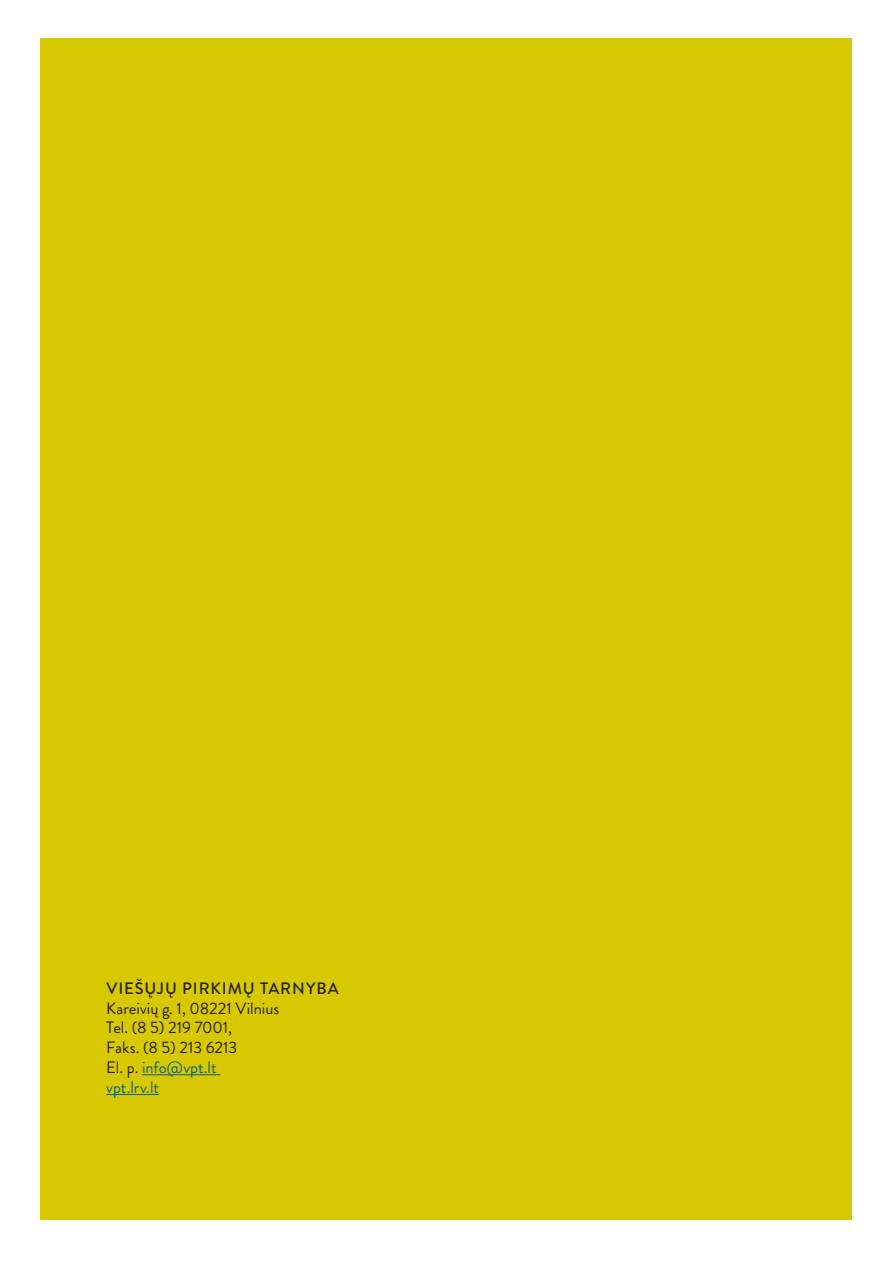
<style>
.page{position:relative;width:893px;height:1263px;background:#fff}
.page>*{position:absolute;margin:0;border:0;box-sizing:border-box;transform-origin:0 0}
.TXT_lenta_viso{font:16.5px "Brandon Grotesque";color:#231f20}
.TXT_lenta_viso-2{font:16.5px "Brandon Grotesque";letter-spacing:-.005em;color:#00608c}
.TXT_lenta_viso-3{font:500 16.5px "Brandon Grotesque";letter-spacing:.055em;color:#231f20}
.s1{color:#231f20}
</style>
<div class="page">
<div style="left:41px;top:38px;width:811px;height:1181px;background:#d7c800"></div>
<hr style="left:142px;top:1074px;width:78px;height:1px;background:#00608c">
<hr style="left:106px;top:1094px;width:53px;height:1px;background:#00608c">
<p class="TXT_lenta_viso-3" style="left:106px;top:977px;width:234px">VIEŠŲJŲ PIRKIMŲ TARNYBA</p>
<p class="TXT_lenta_viso" style="left:106px;top:997px;width:174px">Kareivių g. 1, 08221 Vilnius</p>
<p class="TXT_lenta_viso" style="left:106px;top:1016px;width:127px">Tel. (8 5) 219 7001,</p>
<p class="TXT_lenta_viso" style="left:106px;top:1036px;width:132px">Faks. (8 5) 213 6213</p>
<p class="TXT_lenta_viso-2" style="left:106px;top:1056px;width:112px"><span class="s1">El. p.</span> info@vpt.lt</p>
<p class="TXT_lenta_viso-2" style="left:106px;top:1076px;width:54px">vpt.lrv.lt</p>
</div>
